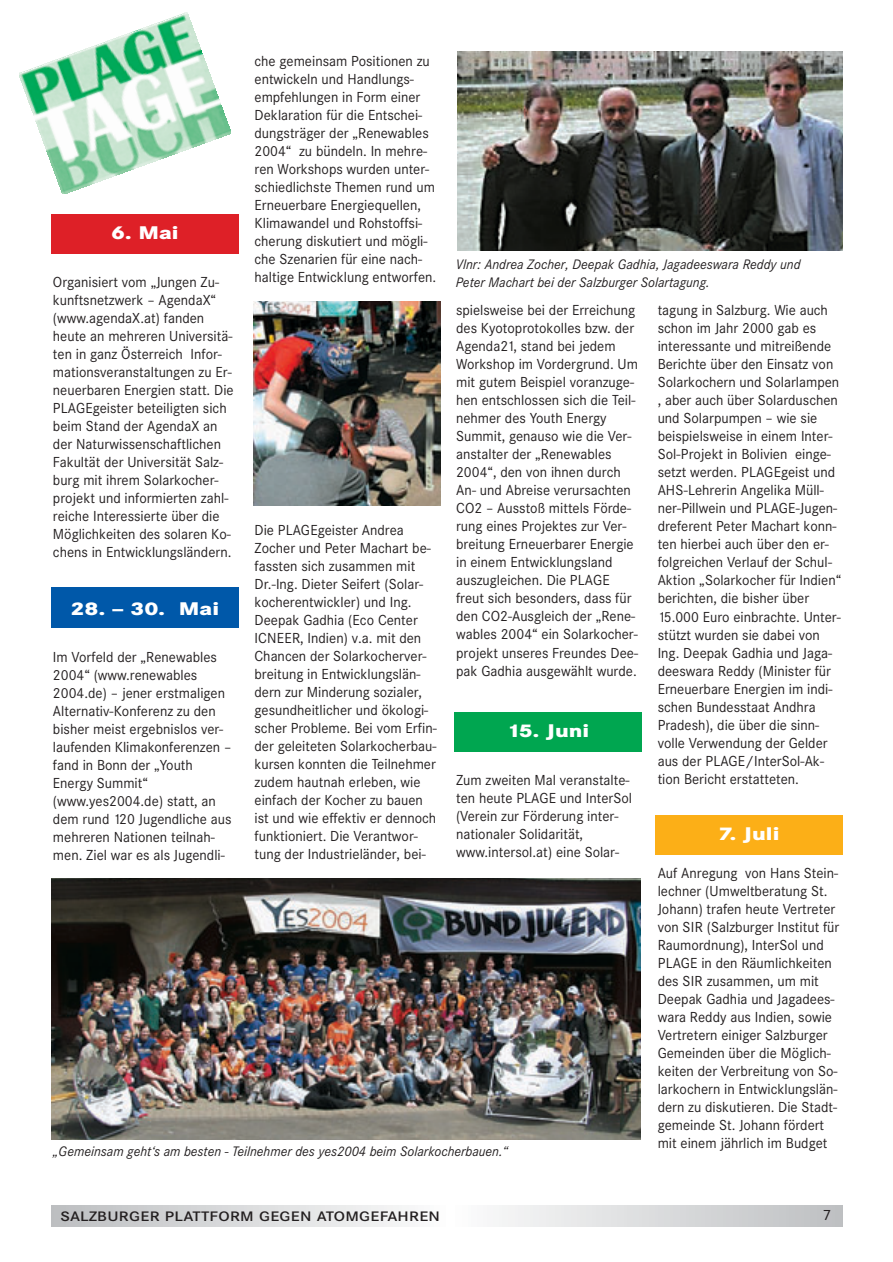
<style>
.page{position:relative;width:893px;height:1262px;background:#fff}
.page>*{position:absolute;margin:0;border:0;box-sizing:border-box;transform-origin:0 0}
.t1{font:800 18px "Corporate SBQ";color:#fff;scale:1.2 1}
.t2{font:15px "Giltus T";color:#231f20}
.t3{font:14.25px/18px "Corporate SBQ";color:#231f20}
.t4{font:italic 13.5px/18px "Corporate SBQ";color:#231f20}
.t5{font:500 13.5px "Corporate SBQ";letter-spacing:.02em;color:#231f20;scale:1.2 1}
</style>
<div class="page">
<svg style="left:51px;top:1205px;width:791px;height:21px"></svg>
<div style="left:51px;top:214px;width:188px;height:39px;background:#de2027"></div>
<div style="left:655px;top:815px;width:187px;height:39px;background:#fcaf17"></div>
<div style="left:455px;top:712px;width:187px;height:39px;background:#00a650"></div>
<div style="left:51px;top:587px;width:188px;height:40px;background:#0058a9"></div>
<img style="left:19px;top:12px;width:212px;height:182px">
<img style="left:51px;top:878px;width:589px;height:262px">
<img style="left:254px;top:302px;width:187px;height:204px">
<svg style="left:458px;top:250px;width:384px;height:1px"></svg>
<img style="left:457px;top:51px;width:385px;height:199px">
<p class="t1" style="left:111px;top:226px;width:58px">6. Mai</p>
<p class="t3" style="left:53px;top:274px;width:182px">Organisiert vom „Jungen Zu&shy;kunftsnetzwerk – AgendaX“ (www.agendaX.at) fanden heute an mehreren Universitä&shy;ten in ganz Österreich Infor&shy;mationsveranstaltungen zu Er&shy;neuerbaren Energien statt. Die<br>PLAGEgeister beteiligten sich beim Stand der AgendaX an der Naturwissenschaftlichen<br>Fakultät der Universität Salz&shy;burg mit ihrem Solarkocher&shy;projekt und informierten zahl&shy;reiche Interessierte über die<br>Möglichkeiten des solaren Ko&shy;chens in Entwicklungsländern.</p>
<p class="t1" style="left:71px;top:602px;width:125px">28. – 30. Mai</p>
<p class="t3" style="left:53px;top:649px;width:180px">Im Vorfeld der „Renewables<br>2004“ (www.renewables<br>2004.de) – jener erstmaligen<br>Alternativ-Konferenz zu den bisher meist ergebnislos ver&shy;laufenden Klimakonferenzen – fand in Bonn der „Youth<br>Energy Summit“ (www.yes2004.de) statt, an dem rund 120 Jugendliche aus mehreren Nationen teilnah&shy;men. Ziel war es als Jugendli-</p>
<p class="t3" style="left:254px;top:54px;width:183px">che gemeinsam Positionen zu entwickeln und Handlungs&shy;empfehlungen in Form einer<br>Deklaration für die Entschei&shy;dungsträger der „Renewables<br>2004“ zu bündeln. In mehre&shy;ren Workshops wurden unter&shy;schiedlichste Themen rund um<br>Erneuerbare Energiequellen,<br>Klimawandel und Rohstoffsi&shy;cherung diskutiert und mögli&shy;che Szenarien für eine nach&shy;haltige Entwicklung entworfen.</p>
<p class="t3" style="left:254px;top:522px;width:184px">Die PLAGEgeister Andrea<br>Zocher und Peter Machart be&shy;fassten sich zusammen mit<br>Dr.-Ing. Dieter Seifert (Solar&shy;kocherentwickler) und Ing.<br>Deepak Gadhia (Eco Center<br>ICNEER, Indien) v.a. mit den<br>Chancen der Solarkocherver&shy;breitung in Entwicklungslän&shy;dern zur Minderung sozialer, gesundheitlicher und ökologi&shy;scher Probleme. Bei vom Erfin&shy;der geleiteten Solarkocherbau&shy;kursen konnten die Teilnehmer zudem hautnah erleben, wie einfach der Kocher zu bauen ist und wie effektiv er dennoch funktioniert. Die Verantwor&shy;tung der Industrieländer, bei-</p>
<p class="t4" style="left:456px;top:257px;width:346px">Vlnr: Andrea Zocher, Deepak Gadhia, Jagadeeswara Reddy und<br>Peter Machart bei der Salzburger Solartagung.</p>
<p class="t3" style="left:456px;top:303px;width:183px">spielsweise bei der Erreichung des Kyotoprotokolles bzw. der<br>Agenda21, stand bei jedem<br>Workshop im Vordergrund. Um mit gutem Beispiel voranzuge&shy;hen entschlossen sich die Teil&shy;nehmer des Youth Energy<br>Summit, genauso wie die Ver&shy;anstalter der „Renewables<br>2004“, den von ihnen durch<br>An- und Abreise verursachten<br>CO2 – Ausstoß mittels Förde&shy;rung eines Projektes zur Ver&shy;breitung Erneuerbarer Energie in einem Entwicklungsland auszugleichen. Die PLAGE freut sich besonders, dass für den CO2-Ausgleich der „Rene&shy;wables 2004“ ein Solarkocher&shy;projekt unseres Freundes Dee&shy;pak Gadhia ausgewählt wurde.</p>
<p class="t1" style="left:507px;top:724px;width:70px">15. Juni</p>
<p class="t3" style="left:456px;top:772px;width:177px">Zum zweiten Mal veranstalte&shy;ten heute PLAGE und InterSol (Verein zur Förderung inter&shy;nationaler Solidarität, www.intersol.at) eine Solar-</p>
<p class="t3" style="left:657px;top:303px;width:185px">tagung in Salzburg. Wie auch schon im Jahr 2000 gab es interessante und mitreißende<br>Berichte über den Einsatz von<br>Solarkochern und Solarlampen , aber auch über Solarduschen und Solarpumpen – wie sie beispielsweise in einem Inter-<br>Sol-Projekt in Bolivien einge&shy;setzt werden. PLAGEgeist und<br>AHS-Lehrerin Angelika Müll&shy;ner-Pillwein und PLAGE-Jugen&shy;dreferent Peter Machart konn&shy;ten hierbei auch über den er&shy;folgreichen Verlauf der Schul-<br>Aktion „Solarkocher für Indien“ berichten, die bisher über<br>15.000 Euro einbrachte. Unter&shy;stützt wurden sie dabei von<br>Ing. Deepak Gadhia und Jaga&shy;deeswara Reddy (Minister für<br>Erneuerbare Energien im indi&shy;schen Bundesstaat Andhra<br>Pradesh), die über die sinn&shy;volle Verwendung der Gelder aus der PLAGE/InterSol-Ak&shy;tion Bericht erstatteten.</p>
<p class="t1" style="left:718px;top:827px;width:52px">7. Juli</p>
<p class="t4" style="left:53px;top:1144px;width:457px">„Gemeinsam geht‘s am besten - Teilnehmer des yes2004 beim Solarkocherbauen.“</p>
<p class="t3" style="left:657px;top:865px;width:183px">Auf Anregung von Hans Stein&shy;lechner (Umweltberatung St.<br>Johann) trafen heute Vertreter von SIR (Salzburger Institut für<br>Raumordnung), InterSol und<br>PLAGE in den Räumlichkeiten des SIR zusammen, um mit<br>Deepak Gadhia und Jagadees&shy;wara Reddy aus Indien, sowie<br>Vertretern einiger Salzburger<br>Gemeinden über die Möglich&shy;keiten der Verbreitung von So&shy;larkochern in Entwicklungslän&shy;dern zu diskutieren. Die Stadt&shy;gemeinde St. Johann fördert mit einem jährlich im Budget</p>
<p class="t5" style="left:60px;top:1211px;width:318px">SALZBURGER PLATTFORM GEGEN ATOMGEFAHREN</p>
<p class="t2" style="left:823px;top:1210px;width:9px">7</p>
</div>
